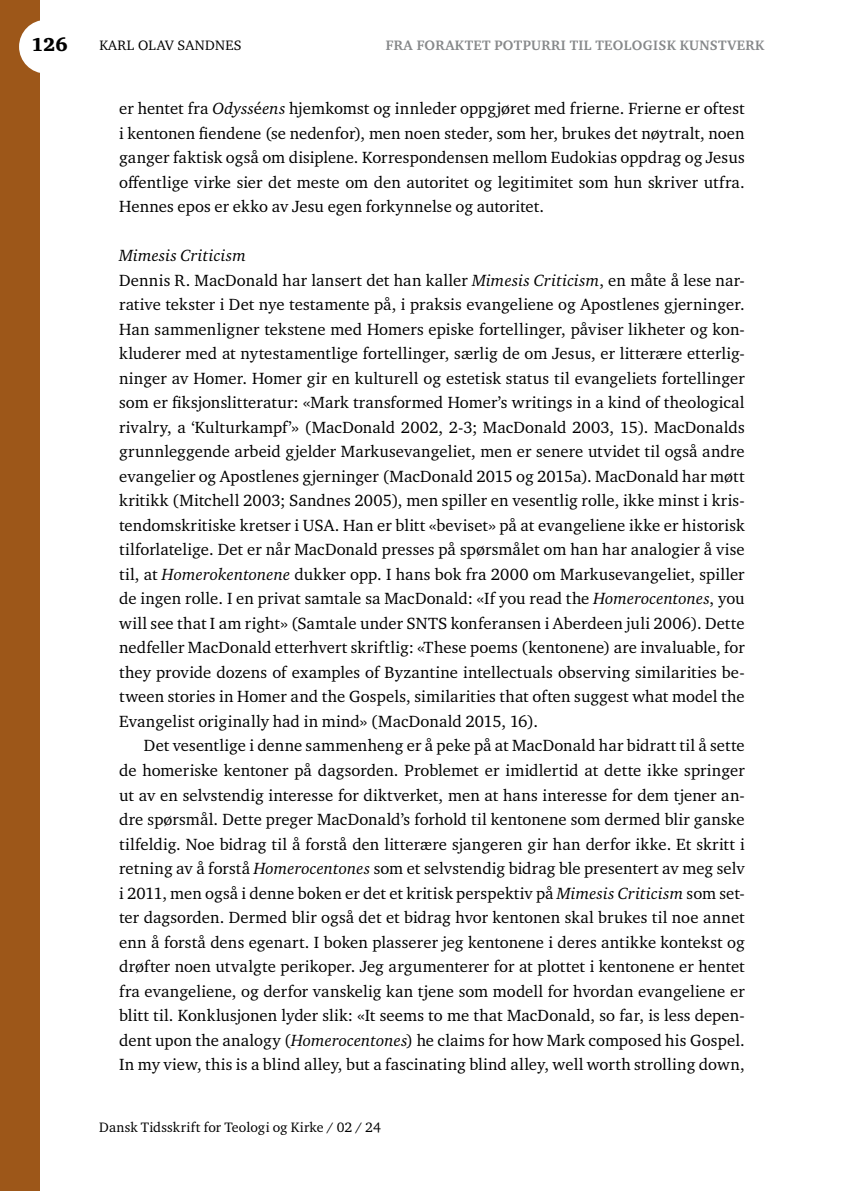
<style>
.page{position:relative;width:844px;height:1191px;background:#fff}
.page>*{position:absolute;margin:0;border:0;box-sizing:border-box;transform-origin:0 0}
.t1{font:900 19.25px "Charter ITC Std";color:#000}
.t2{font:16.62px/24.5px "Charter ITC Std";letter-spacing:.01em;color:#000;text-align:justify}
.t3{font:14px "Charter ITC Std";letter-spacing:.015em;color:#000}
.t4{font:700 14px "Charter ITC Std";letter-spacing:.025em;color:#86888a}
.s1{font-style:italic}
</style>
<div class="page">
<div style="left:0;top:0;width:40px;height:1191px;background:#9d5719"></div>
<div style="left:19px;top:20px;width:54px;height:54px;background:#fff;border-radius:50%"></div>
<p class="t1" style="left:31px;top:33px;width:38px">126</p>
<p class="t3" style="left:99px;top:37px;width:144px">KARL OLAV SANDNES</p>
<p class="t4" style="left:386px;top:37px;width:380px">FRA FORAKTET POTPURRI TIL TEOLOGISK KUNSTVERK</p>
<p class="t2" style="left:119px;top:96px;width:627px">er hentet fra <span class="s1">Odyss</span>é<span class="s1">ens</span> hjemkomst og innleder oppgjøret med frierne. Frierne er oftest i kentonen fiendene (se nedenfor), men noen steder, som her, brukes det nøytralt, noen ganger faktisk også om disiplene. Korrespondensen mellom Eudokias oppdrag og Jesus offentlige virke sier det meste om den autoritet og legitimitet som hun skriver utfra.<br>Hennes epos er ekko av Jesu egen forkynnelse og autoritet.</p>
<p class="t2" style="left:119px;top:243px;width:627px;text-align:left"><span class="s1">Mimesis Criticism<br></span>Dennis R. MacDonald har lansert det han kaller <span class="s1">Mimesis Criticism</span>, en måte å lese nar&shy;rative tekster i Det nye testamente på, i praksis evangeliene og Apostlenes gjerninger.<br>Han sammenligner tekstene med Homers episke fortellinger, påviser likheter og kon&shy;kluderer med at nytestamentlige fortellinger, særlig de om Jesus, er litterære etterlig&shy;ninger av Homer. Homer gir en kulturell og estetisk status til evangeliets fortellinger som er fiksjonslitteratur: «Mark transformed Homer’s writings in a kind of theological rivalry, a ‘Kulturkampf’» (MacDonald 2002, 2-3; MacDonald 2003, 15). MacDonalds grunnleggende arbeid gjelder Markusevangeliet, men er senere utvidet til også andre evangelier og Apostlenes gjerninger (MacDonald 2015 og 2015a). MacDonald har møtt kritikk (Mitchell 2003; Sandnes 2005), men spiller en vesentlig rolle, ikke minst i kris&shy;tendomskritiske kretser i USA. Han er blitt «beviset» på at evangeliene ikke er historisk tilforlatelige. Det er når MacDonald presses på spørsmålet om han har analogier å vise til, at <span class="s1">Homerokentonene</span> dukker opp. I hans bok fra 2000 om Markusevangeliet, spiller de ingen rolle. I en privat samtale sa MacDonald: «If you read the <span class="s1">Homerocentones</span>, you will see that I am right» (Samtale under SNTS konferansen i Aberdeen juli 2006). Dette nedfeller MacDonald etterhvert skriftlig: «These poems (kentonene) are invaluable, for they provide dozens of examples of Byzantine intellectuals observing similarities be&shy;tween stories in Homer and the Gospels, similarities that often suggest what model the Evangelist originally had in mind» (MacDonald 2015, 16).</p>
<p class="t2" style="left:119px;top:733px;width:627px;text-indent:25px">Det vesentlige i denne sammenheng er å peke på at MacDonald har bidratt til å sette de homeriske kentoner på dagsorden. Problemet er imidlertid at dette ikke springer ut av en selvstendig interesse for diktverket, men at hans interesse for dem tjener an&shy;dre spørsmål. Dette preger MacDonald’s forhold til kentonene som dermed blir ganske tilfeldig. Noe bidrag til å forstå den litterære sjangeren gir han derfor ikke. Et skritt i retning av å forstå <span class="s1">Homerocentones</span> som et selvstendig bidrag ble presentert av meg selv i 2011, men også i denne boken er det et kritisk perspektiv på <span class="s1">Mimesis Criticism</span> som set&shy;ter dagsorden. Dermed blir også det et bidrag hvor kentonen skal brukes til noe annet enn å forstå dens egenart. I boken plasserer jeg kentonene i deres antikke kontekst og drøfter noen utvalgte perikoper. Jeg argumenterer for at plottet i kentonene er hentet fra evangeliene, og derfor vanskelig kan tjene som modell for hvordan evangeliene er blitt til. Konklusjonen lyder slik: «It seems to me that MacDonald, so far, is less depen&shy;dent upon the analogy (<span class="s1">Homerocentones</span>) he claims for how Mark composed his Gospel.<br>In my view, this is a blind alley, but a fascinating blind alley, well worth strolling down,</p>
<p class="t3" style="left:99px;top:1118px;width:283px">Dansk Tidsskrift for Teologi og Kirke / 02 / 24</p>
</div>
